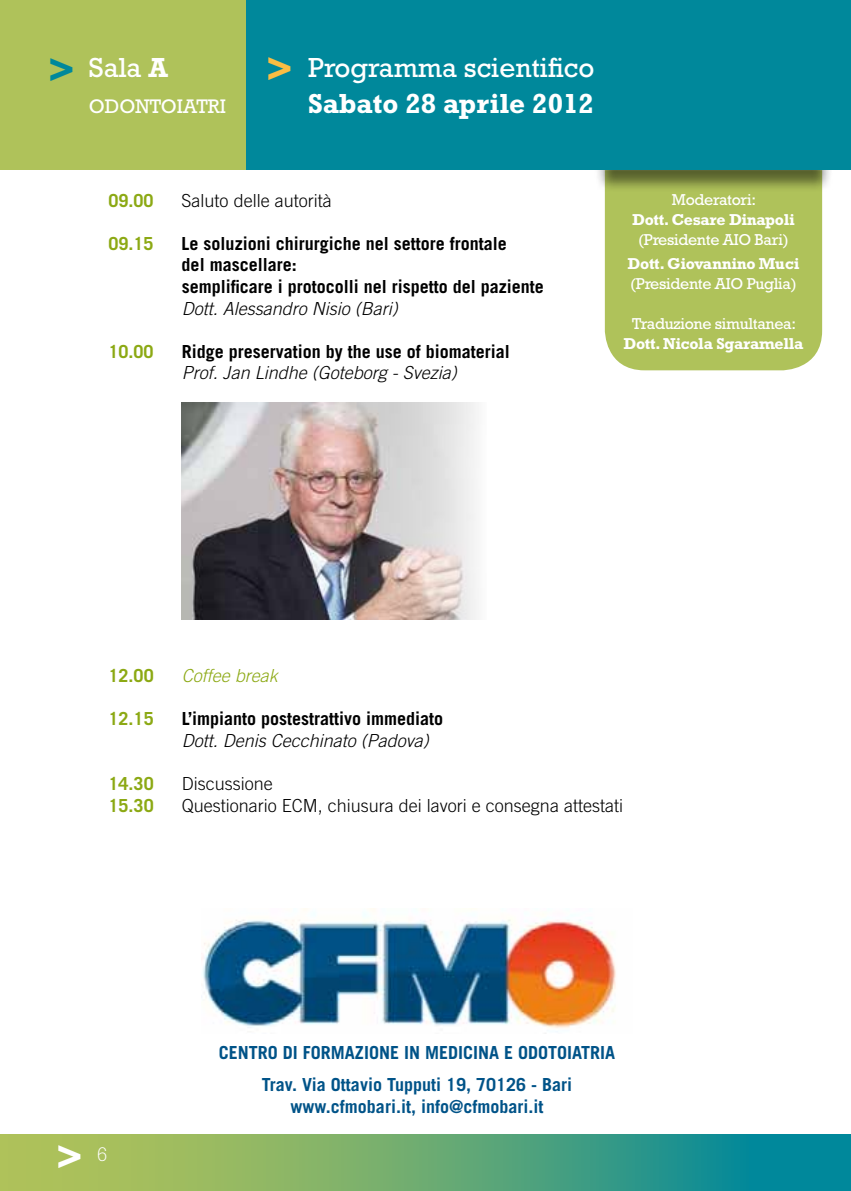
<style>
.page{position:relative;width:851px;height:1191px;background:#fff}
.page>*{position:absolute;margin:0;border:0;box-sizing:border-box;transform-origin:0 0}
.t1{font:700 40px "Rockwell";color:#fff}
.t2{font:700 40px "Rockwell";color:#00889b}
.t3{font:700 40px "Rockwell";color:#fabd43}
.t4{font:28px "Rockwell";color:#fff}
.t5{font:700 28px "Rockwell";color:#fff}
.t6{font:20px "Rockwell";color:#fff}
.t7{font:700 18px/21.6px "Trade Gothic";color:#000}
.t8{font:700 18px/21.6px "Trade Gothic";color:#005388;text-align:center}
.t9{font:italic 300 18px "Trade Gothic";color:#000}
.t10{font:300 18px "Trade Gothic";color:#000}
.t11{font:700 18px "Trade Gothic";color:#8ca914}
.t12{font:italic 300 18px "Trade Gothic";color:#8ca914}
.t13{font:16px "Rockwell";letter-spacing:-.02em;color:#fff}
.t14{font:700 16px "Rockwell";letter-spacing:-.02em;color:#fff}
.s1{font-weight:700}
</style>
<div class="page">
<hr style="left:850px;top:0;width:1px;height:170px;background:#afc25a">
<hr style="left:850px;top:1134px;width:1px;height:57px;background:#00889b">
<div style="left:604px;top:192px;width:218px;height:178px;background:#afc25a"></div>
<div style="left:593px;top:20px;width:239px;height:172px;background:#000;opacity:.5"></div>
<div style="left:0;top:1134px;width:850px;height:57px;background:#00889b"></div>
<svg style="left:0;top:1134px;width:725px;height:57px;background:#72ad6f"></svg>
<div style="left:245px;top:0;width:605px;height:170px;background:#00889b"></div>
<div style="left:0;top:0;width:245px;height:170px;background:#afc25a"></div>
<img style="left:201px;top:908px;width:415px;height:124px">
<img style="left:181px;top:402px;width:296px;height:217px">
<h1 class="t2" style="left:48px;top:46px;width:28px">&gt;</h1>
<h1 class="t3" style="left:266px;top:45px;width:28px">&gt;</h1>
<h2 class="t4" style="left:89px;top:51px;width:81px">Sala <span class="s1">A</span></h2>
<p class="t6" style="left:89px;top:95px;width:139px">ODONTOIATRI</p>
<h2 class="t4" style="left:308px;top:51px;width:288px">Programma scientifico</h2>
<h2 class="t5" style="left:308px;top:87px;width:287px">Sabato 28 aprile 2012</h2>
<p class="t11" style="left:108px;top:189px;width:47px">09.00</p>
<p class="t10" style="left:181px;top:189px;width:152px">Saluto delle autorità</p>
<p class="t11" style="left:108px;top:232px;width:47px">09.15</p>
<p class="t7" style="left:182px;top:232px;width:364px">Le soluzioni chirurgiche nel settore frontale<br>del mascellare:<br>semplificare i protocolli nel rispetto del paziente</p>
<p class="t9" style="left:182px;top:297px;width:217px">Dott. Alessandro Nisio (Bari)</p>
<p class="t11" style="left:109px;top:340px;width:47px">10.00</p>
<p class="t7" style="left:182px;top:340px;width:330px">Ridge preservation by the use of biomaterial</p>
<p class="t9" style="left:182px;top:362px;width:277px">Prof. Jan Lindhe (Goteborg - Svezia)</p>
<p class="t13" style="left:672px;top:191px;width:86px">Moderatori:</p>
<p class="t14" style="left:632px;top:210px;width:164px">Dott. Cesare Dinapoli</p>
<p class="t13" style="left:638px;top:231px;width:152px">(Presidente AIO Bari)</p>
<p class="t14" style="left:627px;top:254px;width:173px">Dott. Giovannino Muci</p>
<p class="t13" style="left:630px;top:275px;width:168px">(Presidente AIO Puglia)</p>
<p class="t13" style="left:632px;top:315px;width:165px">Traduzione simultanea:</p>
<p class="t14" style="left:623px;top:334px;width:181px">Dott. Nicola Sgaramella</p>
<p class="t11" style="left:109px;top:664px;width:47px">12.00</p>
<p class="t12" style="left:182px;top:665px;width:98px">Coffee break</p>
<p class="t11" style="left:109px;top:707px;width:47px">12.15</p>
<p class="t7" style="left:182px;top:707px;width:263px">L’impianto postestrattivo immediato</p>
<p class="t9" style="left:182px;top:729px;width:249px">Dott. Denis Cecchinato (Padova)</p>
<p class="t11" style="left:109px;top:772px;width:47px">14.30</p>
<p class="t10" style="left:182px;top:773px;width:92px">Discussione</p>
<p class="t11" style="left:109px;top:794px;width:47px">15.30</p>
<p class="t10" style="left:182px;top:794px;width:443px">Questionario ECM, chiusura dei lavori e consegna attestati</p>
<p class="t8" style="left:219px;top:1041px;width:398px">CENTRO DI FORMAZIONE IN MEDICINA E ODOTOIATRIA</p>
<h1 class="t1" style="left:56px;top:1133px;width:53px">&gt; <sup>6</sup></h1>
<p class="t8" style="left:262px;top:1074px;width:312px">Trav. Via Ottavio Tupputi 19, 70126 - Bari www.cfmobari.it, info@cfmobari.it</p>
</div>
